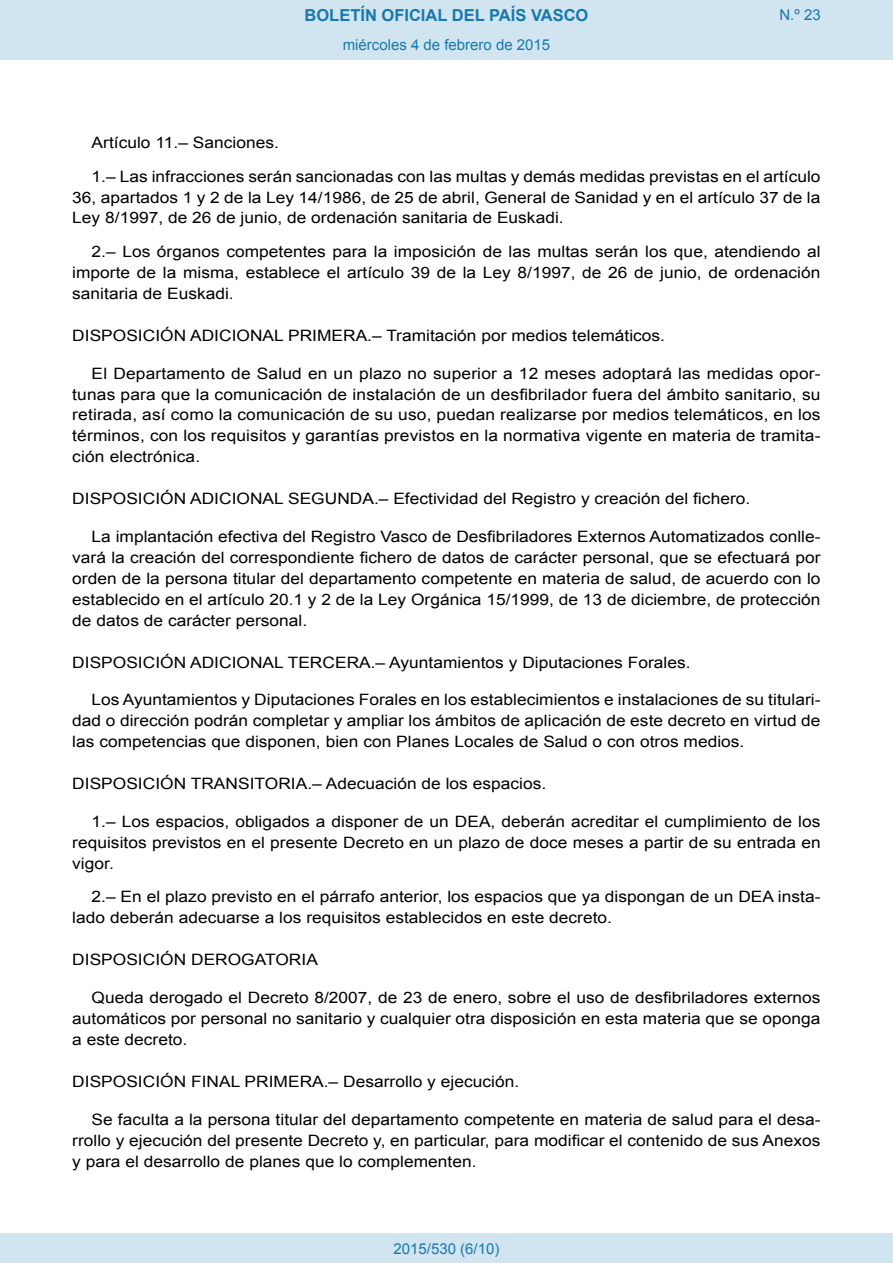
<style>
.page{position:relative;width:893px;height:1263px;background:#fff}
.page>*{position:absolute;margin:0;border:0;box-sizing:border-box;transform-origin:0 0}
.t1{font:700 16.5px "Arial";color:#1879ad}
.BOPVDetalle{font:15.6px/20.9px "Arial";color:#000;text-align:justify;scale:1.11 1}
.BOPVDisposicionTitul{font:15.6px "Arial";color:#000;scale:1.11 1}
.BOPVDisposicion{font:15.6px "Arial";color:#000;scale:1.11 1}
.Paginacion_Centro{font:15px "Arial";color:#1879ad}
</style>
<div class="page">
<div style="left:0;top:0;width:893px;height:60px;background:#d0e5f0"></div>
<div style="left:0;top:1233px;width:893px;height:30px;background:#d0e5f0"></div>
<p class="t1" style="left:305px;top:4px;width:285px">BOLETÍN OFICIAL DEL PAÍS VASCO</p>
<p class="Paginacion_Centro" style="left:343px;top:35px;width:209px">miércoles 4 de febrero de 2015</p>
<p class="Paginacion_Centro" style="left:779px;top:5px;width:43px">N.º 23</p>
<p class="BOPVDetalle" style="left:92px;top:132px;width:170px">Artículo 11.– Sanciones.</p>
<p class="BOPVDetalle" style="left:72px;top:166px;width:676px;text-indent:19px">1.– Las infracciones serán sancionadas con las multas y demás medidas previstas en el artículo 36, apartados 1 y 2 de la Ley 14/1986, de 25 de abril, General de Sanidad y en el artículo 37 de la Ley 8/1997, de 26 de junio, de ordenación sanitaria de Euskadi.</p>
<p class="BOPVDetalle" style="left:72px;top:241px;width:676px;text-indent:19px">2.– Los órganos competentes para la imposición de las multas serán los que, atendiendo al importe de la misma, establece el artículo 39 de la Ley 8/1997, de 26 de junio, de ordenación sanitaria de Euskadi.</p>
<p class="BOPVDisposicionTitul" style="left:72px;top:325px;width:536px">DISPOSICIÓN ADICIONAL PRIMERA.– Tramitación por medios telemáticos.</p>
<p class="BOPVDetalle" style="left:72px;top:363px;width:676px;text-indent:19px">El Departamento de Salud en un plazo no superior a 12 meses adoptará las medidas opor&shy;tunas para que la comunicación de instalación de un desfibrilador fuera del ámbito sanitario, su retirada, así como la comunicación de su uso, puedan realizarse por medios telemáticos, en los términos, con los requisitos y garantías previstos en la normativa vigente en materia de tramita&shy;ción electrónica.</p>
<p class="BOPVDisposicionTitul" style="left:72px;top:488px;width:612px">DISPOSICIÓN ADICIONAL SEGUNDA.– Efectividad del Registro y creación del fichero.</p>
<p class="BOPVDetalle" style="left:72px;top:526px;width:676px;text-indent:19px">La implantación efectiva del Registro Vasco de Desfibriladores Externos Automatizados conlle&shy;vará la creación del correspondiente fichero de datos de carácter personal, que se efectuará por orden de la persona titular del departamento competente en materia de salud, de acuerdo con lo establecido en el artículo 20.1 y 2 de la Ley Orgánica 15/1999, de 13 de diciembre, de protección de datos de carácter personal.</p>
<p class="BOPVDisposicionTitul" style="left:72px;top:652px;width:558px">DISPOSICIÓN ADICIONAL TERCERA.– Ayuntamientos y Diputaciones Forales.</p>
<p class="BOPVDetalle" style="left:72px;top:690px;width:676px;text-indent:19px">Los Ayuntamientos y Diputaciones Forales en los establecimientos e instalaciones de su titulari&shy;dad o dirección podrán completar y ampliar los ámbitos de aplicación de este decreto en virtud de las competencias que disponen, bien con Planes Locales de Salud o con otros medios.</p>
<p class="BOPVDisposicionTitul" style="left:72px;top:774px;width:428px">DISPOSICIÓN TRANSITORIA.– Adecuación de los espacios.</p>
<p class="BOPVDetalle" style="left:72px;top:811px;width:676px;text-indent:19px">1.– Los espacios, obligados a disponer de un DEA, deberán acreditar el cumplimiento de los requisitos previstos en el presente Decreto en un plazo de doce meses a partir de su entrada en vigor.</p>
<p class="BOPVDetalle" style="left:72px;top:887px;width:676px;text-indent:19px">2.– En el plazo previsto en el párrafo anterior, los espacios que ya dispongan de un DEA insta&shy;lado deberán adecuarse a los requisitos establecidos en este decreto.</p>
<p class="BOPVDisposicion" style="left:72px;top:950px;width:223px">DISPOSICIÓN DEROGATORIA</p>
<p class="BOPVDetalle" style="left:72px;top:987px;width:675px;text-indent:19px">Queda derogado el Decreto 8/2007, de 23 de enero, sobre el uso de desfibriladores externos automáticos por personal no sanitario y cualquier otra disposición en esta materia que se oponga a este decreto.</p>
<p class="BOPVDisposicionTitul" style="left:72px;top:1071px;width:404px">DISPOSICIÓN FINAL PRIMERA.– Desarrollo y ejecución.</p>
<p class="BOPVDetalle" style="left:72px;top:1109px;width:676px;text-indent:19px">Se faculta a la persona titular del departamento competente en materia de salud para el desa&shy;rrollo y ejecución del presente Decreto y, en particular, para modificar el contenido de sus Anexos y para el desarrollo de planes que lo complementen.</p>
<p class="Paginacion_Centro" style="left:393px;top:1238px;width:107px">2015/530 (6/10)</p>
</div>
